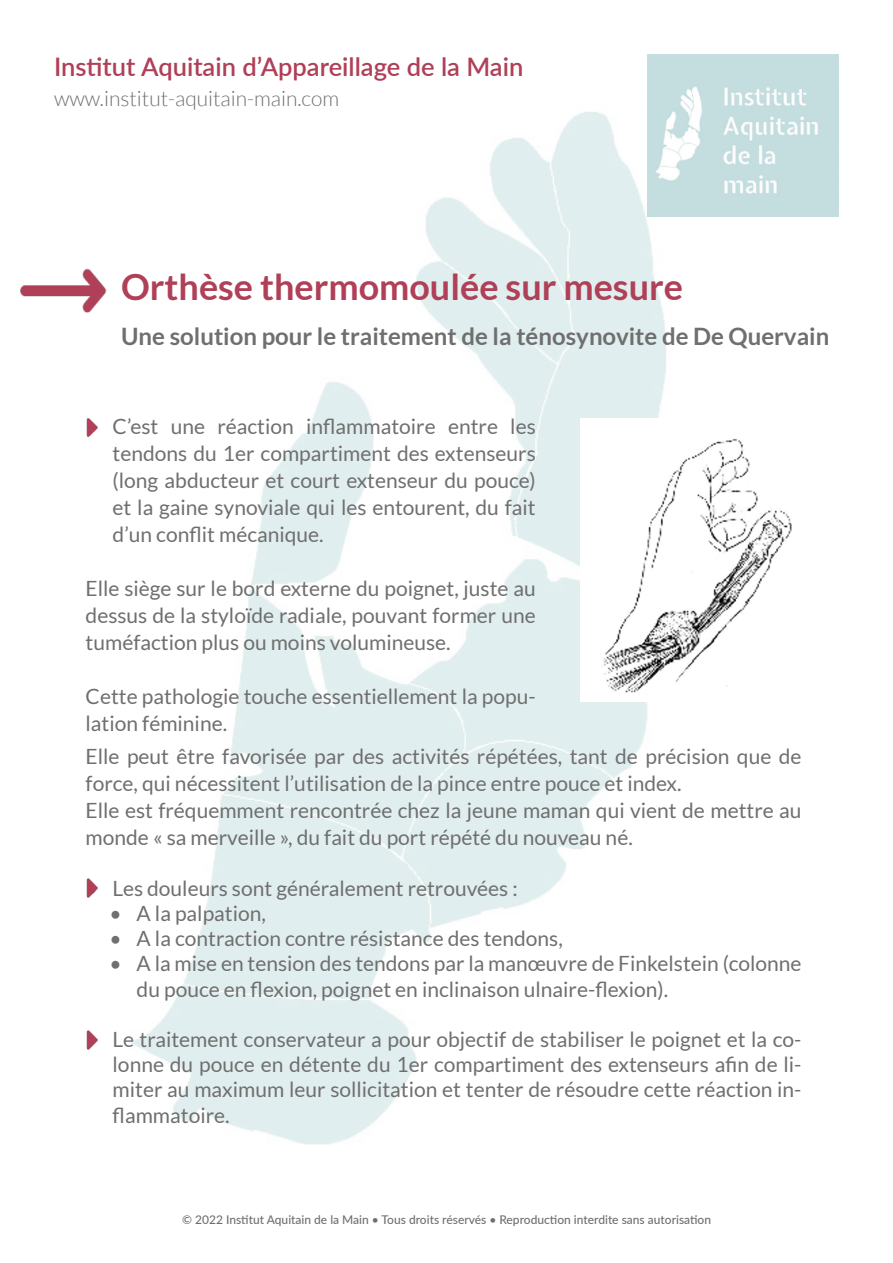
<style>
.page{position:relative;width:893px;height:1263px;background:#fff}
.page>*{position:absolute;margin:0;border:0;box-sizing:border-box;transform-origin:0 0}
.t1{font:700 36px "Lato";color:#af4057}
.t2{font:600 25.5px "Lato";color:#af4057}
.t3{font:700 24px "Lato";color:#6f6f6f}
.t4{font:21px/27px "Lato";color:#6f6f6f}
.t5{font:300 21px "Lato";color:#6f6f6f}
.t6{font:500 12px "Lato";color:#6f6f6f}
</style>
<div class="page">
<img style="left:130px;top:54px;width:709px;height:1091px">
<img style="left:20px;top:268px;width:87px;height:45px">
<img style="left:86px;top:418px;width:12px;height:19px">
<img style="left:647px;top:55px;width:192px;height:162px">
<img style="left:580px;top:418px;width:221px;height:284px">
<img style="left:86px;top:878px;width:12px;height:20px">
<img style="left:86px;top:1030px;width:12px;height:20px">
<p class="t2" style="left:54px;top:48px;width:471px">Institut Aquitain d’Appareillage de la Main</p>
<p class="t5" style="left:54px;top:87px;width:287px">www.institut-aquitain-main.com</p>
<p class="t1" style="left:121px;top:266px;width:563px">Orthèse thermomoulée sur mesure</p>
<p class="t3" style="left:121px;top:322px;width:710px">Une solution pour le traitement de la ténosynovite de De Quervain</p>
<p class="t4" style="left:113px;top:412px;width:425px;text-align:justify;text-indent:-27px">• C’est une réaction inflammatoire entre les tendons du 1er compartiment des extenseurs (long abducteur et court extenseur du pouce) et la gaine synoviale qui les entourent, du fait d’un conflit mécanique.</p>
<p class="t4" style="left:86px;top:574px;width:452px;text-align:justify">Elle siège sur le bord externe du poignet, juste au dessus de la styloïde radiale, pouvant former une tuméfaction plus ou moins volumineuse.</p>
<p class="t4" style="left:86px;top:682px;width:452px">Cette pathologie touche essentiellement la popu&shy;lation féminine.</p>
<p class="t4" style="left:86px;top:743px;width:717px">Elle peut être favorisée par des activités répétées, tant de précision que de force, qui nécessitent l’utilisation de la pince entre pouce et index.</p>
<p class="t4" style="left:86px;top:797px;width:717px">Elle est fréquemment rencontrée chez la jeune maman qui vient de mettre au monde « sa merveille », du fait du port répété du nouveau né.</p>
<p class="t4" style="left:86px;top:874px;width:434px">• Les douleurs sont généralement retrouvées :</p>
<p class="t4" style="left:110px;top:900px;width:158px">• A la palpation,</p>
<p class="t4" style="left:110px;top:925px;width:455px">• A la contraction contre résistance des tendons,</p>
<p class="t4" style="left:137px;top:951px;width:666px;line-height:25.2px;text-indent:-27px">• A la mise en tension des tendons par la manœuvre de Finkelstein (colonne du pouce en flexion, poignet en inclinaison ulnaire-flexion).</p>
<p class="t4" style="left:113px;top:1026px;width:690px;line-height:25.2px;text-align:justify;text-indent:-27px">• Le traitement conservateur a pour objectif de stabiliser le poignet et la co&shy;lonne du pouce en détente du 1er compartiment des extenseurs afin de li&shy;miter au maximum leur sollicitation et tenter de résoudre cette réaction in&shy;flammatoire.</p>
<p class="t6" style="left:182px;top:1211px;width:530px">© 2022 Institut Aquitain de la Main • Tous droits réservés • Reproduction interdite sans autorisation</p>
</div>
